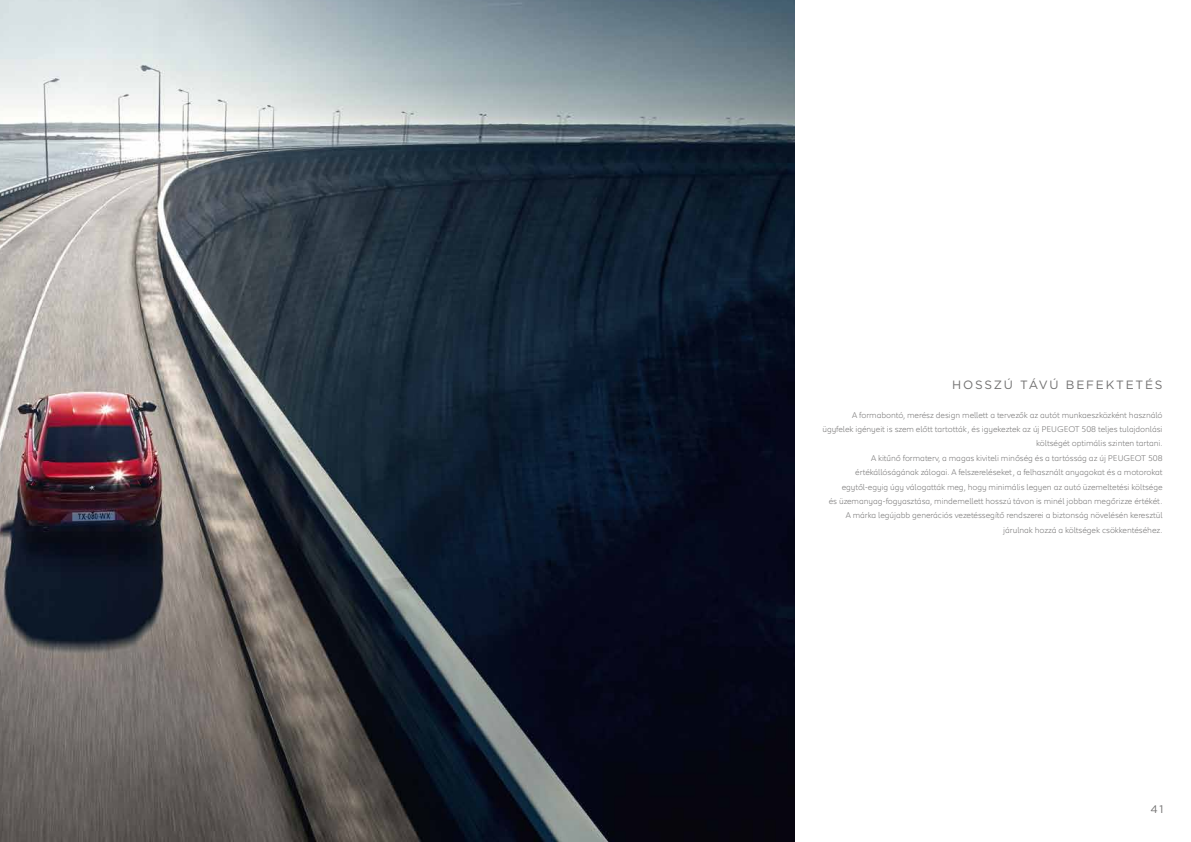
<style>
.page{position:relative;width:1191px;height:842px;background:#fff}
.page>*{position:absolute;margin:0;border:0;box-sizing:border-box;transform-origin:0 0}
.t1{font:12px "Gotham";letter-spacing:.15em;color:#706f6f}
.t2{font:10.9px "Gotham";color:#706f6f}
.t3{font:300 8.5px/14.4px "Peugeot";letter-spacing:-.01em;color:#706f6f;text-align:right}
</style>
<div class="page">
<img style="left:0;top:0;width:794px;height:842px">
<h1 class="t1" style="left:952px;top:378px;width:212px">HOSSZÚ TÁVÚ BEFEKTETÉS</h1>
<p class="t3" style="left:822px;top:407px;width:342px">A formabontó, merész design mellett a tervezők az autót munkaeszközként használó ügyfelek igényeit is szem előtt tartották, és igyekeztek az új PEUGEOT 508 teljes tulajdonlási költségét optimális szinten tartani.<br>A kitűnő formaterv, a magas kiviteli minőség és a tartósság az új PEUGEOT 508 értékállóságának zálogai. A felszereléseket, a felhasznált anyagokat és a motorokat egytől-egyig úgy válogatták meg, hogy minimális legyen az autó üzemeltetési költsége<br>és üzemanyag-fogyasztása, mindemellett hosszú távon is minél jobban megőrizze értékét.<br>A márka legújabb generációs vezetéssegítő rendszerei a biztonság növelésén keresztül járulnak hozzá a költségek csökkentéséhez.</p>
<p class="t2" style="left:1150px;top:802px;width:14px">41</p>
</div>
